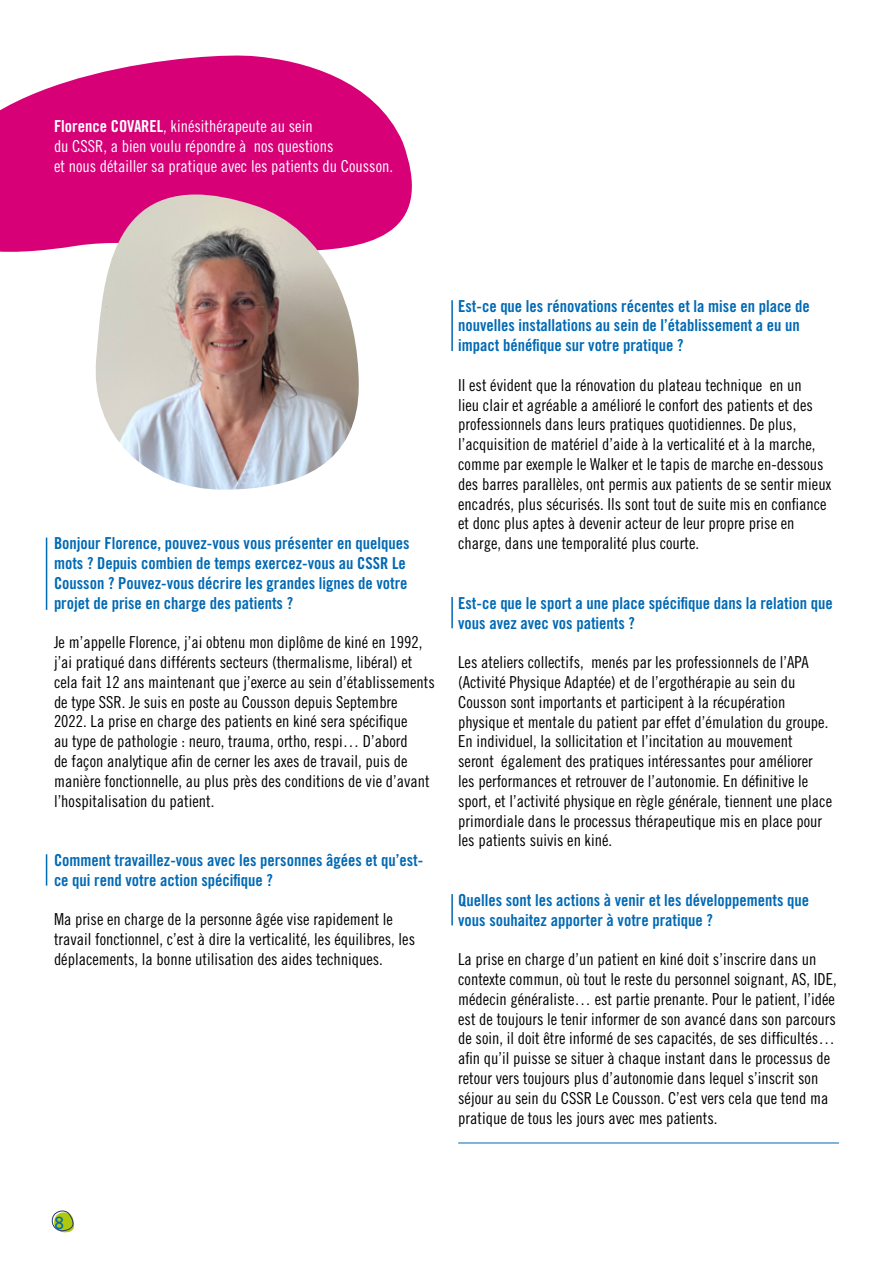
<style>
.page{position:relative;width:893px;height:1263px;background:#fff}
.page>*{position:absolute;margin:0;border:0;box-sizing:border-box;transform-origin:0 0}
.t1{font:18px "Mic 32 New";color:#0069b4}
.t2{font:16.5px/19.8px "Trade Gothic LT Std Cn 18";color:#000}
.t3{font:16.5px/19.8px "Trade Gothic LT Std Bd Cn 20";color:#0069b4}
.t4{font:16.5px/19.8px "Trade Gothic LT Std Cn 18";color:#fff}
.s1{font-family:"Trade Gothic LT Std Bd Cn 20"}
</style>
<div class="page">
<svg style="left:52px;top:1210px;width:23px;height:23px"></svg>
<svg style="left:0;top:55px;width:412px;height:197px;fill:#d70077"></svg>
<img style="left:94px;top:194px;width:265px;height:296px">
<hr style="left:46px;top:537px;width:1px;height:73px;background:#0069b4">
<hr style="left:46px;top:854px;width:1px;height:31px;background:#0069b4">
<hr style="left:451px;top:597px;width:2px;height:31px;background:#0069b4">
<hr style="left:451px;top:300px;width:2px;height:51px;background:#0069b4">
<hr style="left:451px;top:894px;width:2px;height:31px;background:#0069b4">
<hr style="left:458px;top:1142px;width:381px;height:1px;background:#0069b4">
<p class="t4" style="left:54px;top:116px;width:341px"><span class="s1">Florence COVAREL</span>, kinésithérapeute au sein<br>du CSSR, a bien voulu répondre à nos questions<br>et nous détailler sa pratique avec les patients du Cousson.</p>
<p class="t3" style="left:54px;top:533px;width:357px">Bonjour Florence, pouvez-vous vous présenter en quelques mots ? Depuis combien de temps exercez-vous au CSSR Le Cousson ? Pouvez-vous décrire les grandes lignes de votre projet de prise en charge des patients ?</p>
<p class="t2" style="left:54px;top:632px;width:382px">Je m’appelle Florence, j’ai obtenu mon diplôme de kiné en 1992, j’ai pratiqué dans différents secteurs (thermalisme, libéral) et cela fait 12 ans maintenant que j’exerce au sein d’établissements de type SSR. Je suis en poste au Cousson depuis Septembre<br>2022. La prise en charge des patients en kiné sera spécifique<br>au type de pathologie : neuro, trauma, ortho, respi… D’abord<br>de façon analytique afin de cerner les axes de travail, puis de manière fonctionnelle, au plus près des conditions de vie d’avant l’hospitalisation du patient.</p>
<p class="t3" style="left:54px;top:850px;width:371px">Comment travaillez-vous avec les personnes âgées et qu’est&shy;ce qui rend votre action spécifique ?</p>
<p class="t2" style="left:54px;top:909px;width:363px">Ma prise en charge de la personne âgée vise rapidement le travail fonctionnel, c’est à dire la verticalité, les équilibres, les déplacements, la bonne utilisation des aides techniques.</p>
<p class="t3" style="left:458px;top:296px;width:353px">Est-ce que les rénovations récentes et la mise en place de nouvelles installations au sein de l’établissement a eu un impact bénéfique sur votre pratique ?</p>
<p class="t2" style="left:458px;top:375px;width:374px">Il est évident que la rénovation du plateau technique en un<br>lieu clair et agréable a amélioré le confort des patients et des professionnels dans leurs pratiques quotidiennes. De plus, l’acquisition de matériel d’aide à la verticalité et à la marche, comme par exemple le Walker et le tapis de marche en-dessous des barres parallèles, ont permis aux patients de se sentir mieux encadrés, plus sécurisés. Ils sont tout de suite mis en confiance et donc plus aptes à devenir acteur de leur propre prise en charge, dans une temporalité plus courte.</p>
<p class="t3" style="left:458px;top:593px;width:376px">Est-ce que le sport a une place spécifique dans la relation que vous avez avec vos patients ?</p>
<p class="t2" style="left:458px;top:652px;width:375px">Les ateliers collectifs, menés par les professionnels de l’APA (Activité Physique Adaptée) et de l’ergothérapie au sein du Cousson sont importants et participent à la récupération physique et mentale du patient par effet d’émulation du groupe.<br>En individuel, la sollicitation et l’incitation au mouvement seront également des pratiques intéressantes pour améliorer les performances et retrouver de l’autonomie. En définitive le sport, et l’activité physique en règle générale, tiennent une place primordiale dans le processus thérapeutique mis en place pour les patients suivis en kiné.</p>
<p class="t3" style="left:458px;top:890px;width:352px">Quelles sont les actions à venir et les développements que vous souhaitez apporter à votre pratique ?</p>
<p class="t2" style="left:458px;top:949px;width:380px">La prise en charge d’un patient en kiné doit s’inscrire dans un contexte commun, où tout le reste du personnel soignant, AS, IDE, médecin généraliste… est partie prenante. Pour le patient, l’idée est de toujours le tenir informer de son avancé dans son parcours de soin, il doit être informé de ses capacités, de ses difficultés… afin qu’il puisse se situer à chaque instant dans le processus de retour vers toujours plus d’autonomie dans lequel s’inscrit son séjour au sein du CSSR Le Cousson. C’est vers cela que tend ma pratique de tous les jours avec mes patients.</p>
<p class="t1" style="left:54px;top:1212px;width:12px">8</p>
</div>
